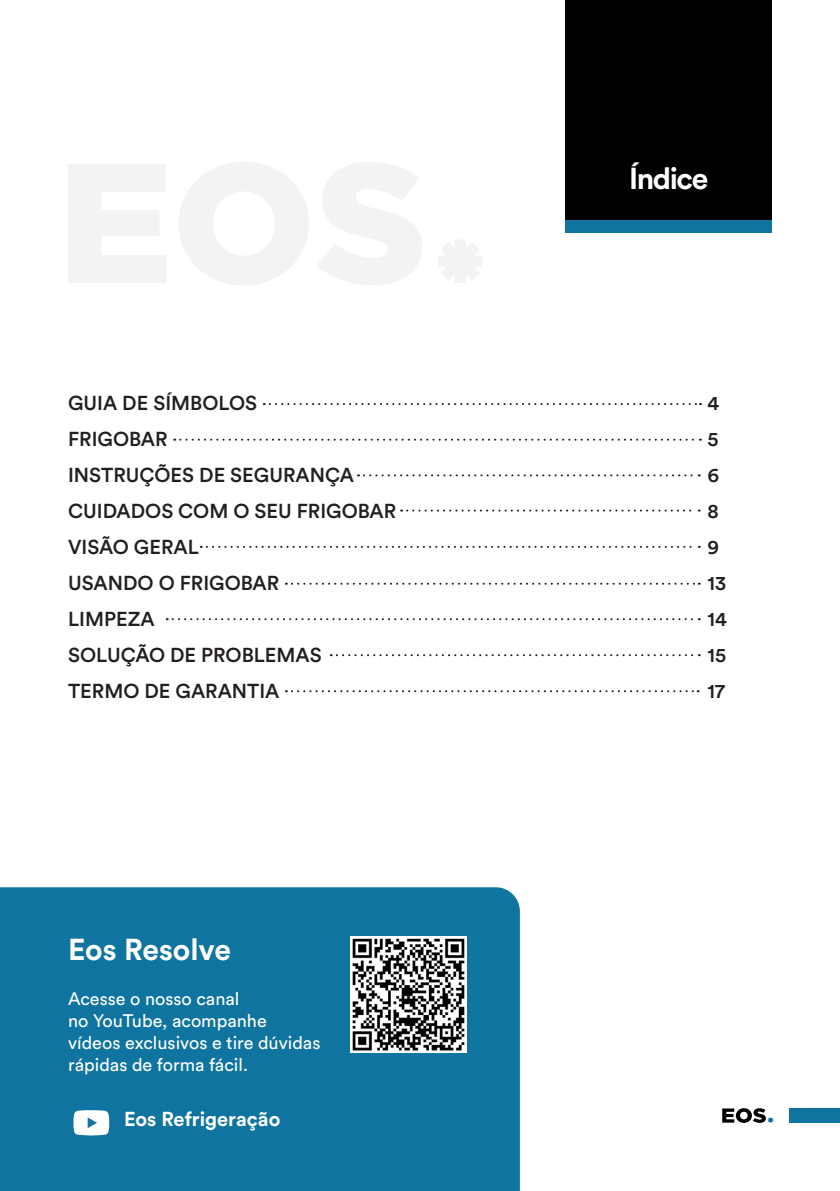
<style>
.page{position:relative;width:840px;height:1191px;background:#fff}
.page>*{position:absolute;margin:0;border:0;box-sizing:border-box;transform-origin:0 0}
.t1{font:700 30px "Circular Std";letter-spacing:-.015em;color:#fff}
.t2{font:500 20px "Circular Std";color:#231f20}
.t3{font:700 20px "Circular Std";color:#fff}
.t4{font:18px "Circular Std";color:#fff}
</style>
<div class="page">
<div style="left:788px;top:1108px;width:51px;height:15px;background:#0f74a0"></div>
<svg style="left:722px;top:1108px;width:50px;height:15px"></svg>
<svg style="left:68px;top:164px;width:98px;height:119px"></svg>
<svg style="left:179px;top:162px;width:130px;height:123px"></svg>
<svg style="left:317px;top:162px;width:105px;height:123px"></svg>
<svg style="left:438px;top:240px;width:44px;height:43px"></svg>
<div style="left:0;top:887px;width:519px;height:304px;background:#0f749f"></div>
<div style="left:565px;top:0;width:206px;height:220px;background:#000002"></div>
<div style="left:565px;top:220px;width:206px;height:13px;background:#0f749f"></div>
<svg style="left:73px;top:1110px;width:36px;height:25px"></svg>
<img style="left:350px;top:936px;width:116px;height:116px">
<svg style="left:263px;top:403px;width:437px;height:2px"></svg>
<svg style="left:174px;top:439px;width:526px;height:2px"></svg>
<svg style="left:358px;top:474px;width:341px;height:2px"></svg>
<svg style="left:401px;top:509px;width:298px;height:2px"></svg>
<svg style="left:201px;top:546px;width:498px;height:2px"></svg>
<svg style="left:286px;top:583px;width:413px;height:2px"></svg>
<svg style="left:286px;top:690px;width:412px;height:2px"></svg>
<svg style="left:167px;top:618px;width:532px;height:2px"></svg>
<svg style="left:330px;top:654px;width:369px;height:2px"></svg>
<p class="t2" style="left:68px;top:391px;width:190px">GUIA DE SÍMBOLOS</p>
<p class="t2" style="left:68px;top:427px;width:101px">FRIGOBAR</p>
<p class="t2" style="left:68px;top:463px;width:287px">INSTRUÇÕES DE SEGURANÇA</p>
<p class="t2" style="left:68px;top:499px;width:329px">CUIDADOS COM O SEU FRIGOBAR</p>
<p class="t2" style="left:68px;top:535px;width:132px">VISÃO GERAL</p>
<p class="t2" style="left:68px;top:571px;width:212px">USANDO O FRIGOBAR</p>
<p class="t2" style="left:68px;top:607px;width:88px">LIMPEZA</p>
<p class="t2" style="left:68px;top:643px;width:255px">SOLUÇÃO DE PROBLEMAS</p>
<p class="t2" style="left:68px;top:679px;width:213px">TERMO DE GARANTIA</p>
<p class="t1" style="left:68px;top:930px;width:164px">Eos Resolve</p>
<p class="t4" style="left:68px;top:987px;width:173px">Acesse o nosso canal</p>
<p class="t4" style="left:68px;top:1009px;width:200px">no YouTube, acompanhe</p>
<p class="t4" style="left:68px;top:1031px;width:254px">vídeos exclusivos e tire dúvidas</p>
<p class="t4" style="left:68px;top:1053px;width:181px">rápidas de forma fácil.</p>
<p class="t3" style="left:124px;top:1106px;width:158px">Eos Refrigeração</p>
<p class="t1" style="left:628px;top:159px;width:81px">Índice</p>
<p class="t2" style="left:707px;top:391px;width:13px">4</p>
<p class="t2" style="left:707px;top:427px;width:13px">5</p>
<p class="t2" style="left:707px;top:463px;width:13px">6</p>
<p class="t2" style="left:707px;top:499px;width:13px">8</p>
<p class="t2" style="left:707px;top:535px;width:13px">9</p>
<p class="t2" style="left:707px;top:571px;width:20px">13</p>
<p class="t2" style="left:707px;top:607px;width:21px">14</p>
<p class="t2" style="left:707px;top:643px;width:20px">15</p>
<p class="t2" style="left:707px;top:679px;width:19px">17</p>
</div>
